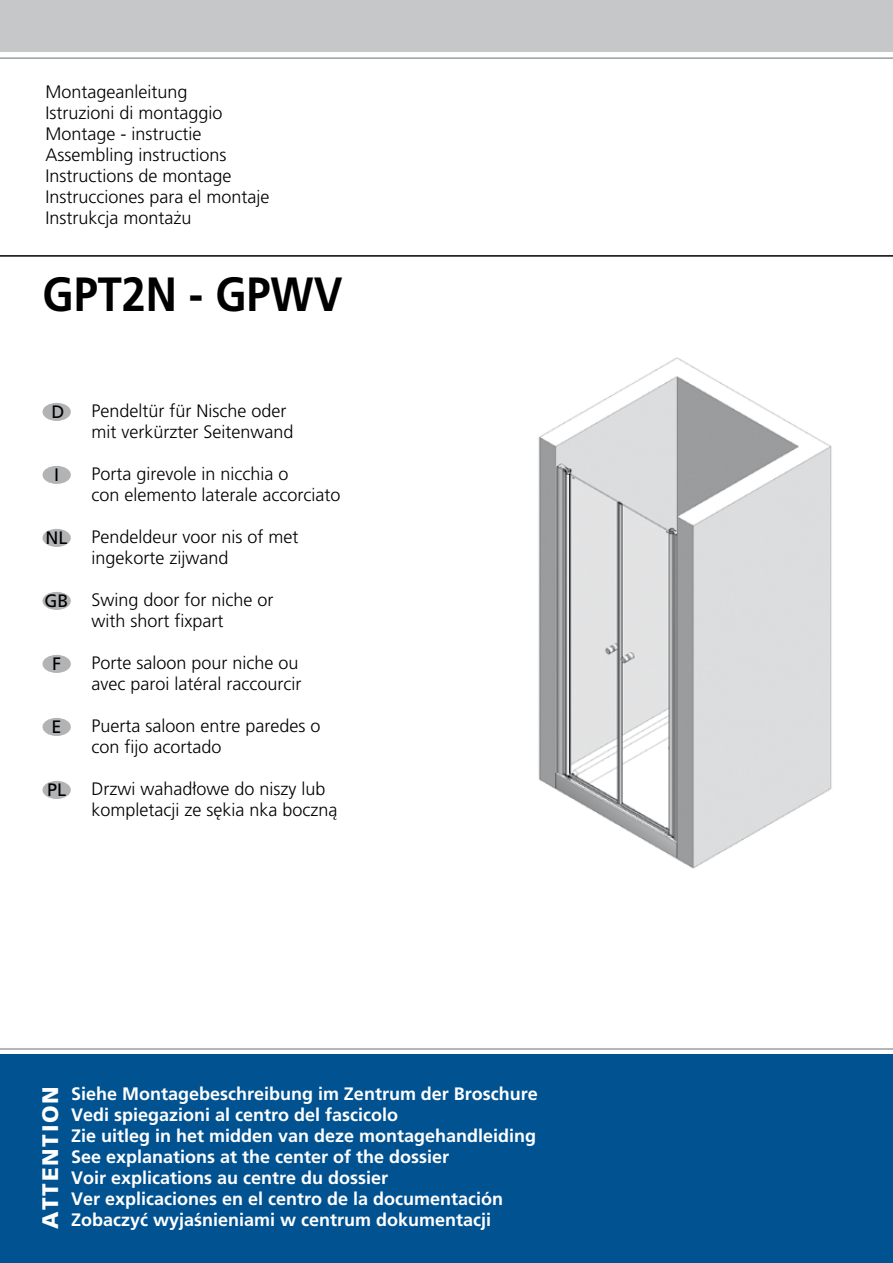
<style>
.page{position:relative;width:893px;height:1263px;background:#fff}
.page>*{position:absolute;margin:0;border:0;box-sizing:border-box;transform-origin:0 0}
.t1{font:700 48px "Frutiger";color:#000;scale:.9 1}
.t2{font:900 22.5px "Frutiger";letter-spacing:.08em;color:#fff}
.t3{font:300 18px/21px "Frutiger";color:#000}
.t4{font:700 18px/21px "Frutiger";color:#fff}
.t5{font:300 18px/21px "Pfrutiger";color:#000}
.t6{font:700 18px "Pfrutiger";color:#fff}
.t7{font:18px "Frutiger";color:#000}
</style>
<div class="page">
<img style="left:538px;top:357px;width:294px;height:512px">
<hr style="left:0;top:255px;width:893px;height:2px;background:#000">
<hr style="left:0;top:57px;width:893px;height:2px;background:#9c9e9f">
<div style="left:0;top:1054px;width:893px;height:209px;background:#005291"></div>
<div style="left:0;top:0;width:893px;height:51px;background:#c6c7c8"></div>
<hr style="left:0;top:1048px;width:893px;height:2px;background:#9c9e9f">
<div style="left:43px;top:403px;width:28px;height:18px;background:#b1b3b4;border-radius:50%"></div>
<div style="left:43px;top:466px;width:28px;height:18px;background:#b1b3b4;border-radius:50%"></div>
<div style="left:43px;top:529px;width:28px;height:18px;background:#b1b3b4;border-radius:50%"></div>
<div style="left:43px;top:592px;width:28px;height:18px;background:#b1b3b4;border-radius:50%"></div>
<div style="left:43px;top:655px;width:28px;height:18px;background:#b1b3b4;border-radius:50%"></div>
<div style="left:43px;top:718px;width:28px;height:18px;background:#b1b3b4;border-radius:50%"></div>
<div style="left:43px;top:781px;width:28px;height:18px;background:#b1b3b4;border-radius:50%"></div>
<p class="t3" style="left:46px;top:81px;width:226px">Montageanleitung<br>Istruzioni di montaggio<br>Montage - instructie<br>Assembling instructions<br>Instructions de montage<br>Instrucciones para el montaje</p>
<p class="t5" style="left:46px;top:207px;width:147px">Instrukcja monta˝u</p>
<h1 class="t1" style="left:43px;top:266px;width:335px">GPT2N - GPWV</h1>
<p class="t7" style="left:52px;top:401px;width:14px">D</p>
<p class="t7" style="left:54px;top:464px;width:7px">I</p>
<p class="t7" style="left:46px;top:527px;width:23px">NL</p>
<p class="t7" style="left:45px;top:590px;width:25px">GB</p>
<p class="t7" style="left:52px;top:653px;width:10px">F</p>
<p class="t7" style="left:52px;top:716px;width:12px">E</p>
<p class="t7" style="left:47px;top:779px;width:21px">PL</p>
<p class="t3" style="left:91px;top:400px;width:203px">Pendeltür für Nische oder mit verkürzter Seitenwand</p>
<p class="t3" style="left:91px;top:463px;width:250px">Porta girevole in nicchia o<br>con elemento laterale accorciato</p>
<p class="t3" style="left:91px;top:526px;width:209px">Pendeldeur voor nis of met ingekorte zijwand</p>
<p class="t3" style="left:91px;top:589px;width:184px">Swing door for niche or with short fixpart</p>
<p class="t3" style="left:91px;top:652px;width:211px">Porte saloon pour niche ou avec paroi latéral raccourcir</p>
<p class="t3" style="left:91px;top:715px;width:231px">Puerta saloon entre paredes o con fijo acortado</p>
<p class="t5" style="left:91px;top:778px;width:248px">Drzwi wahad∏owe do niszy lub kompletacji ze s´kia nka bocznà</p>
<p class="t2" style="left:37px;top:1229px;width:145px;rotate:-90deg">ATTENTION</p>
<p class="t4" style="left:71px;top:1083px;width:468px">Siehe Montagebeschreibung im Zentrum der Broschure Vedi spiegazioni al centro del fascicolo<br>Zie uitleg in het midden van deze montagehandleiding See explanations at the center of the dossier<br>Voir explications au centre du dossier<br>Ver explicaciones en el centro de la documentación</p>
<p class="t6" style="left:71px;top:1210px;width:422px">Zobaczyç wyjaÊnieniami w centrum dokumentacji</p>
</div>
